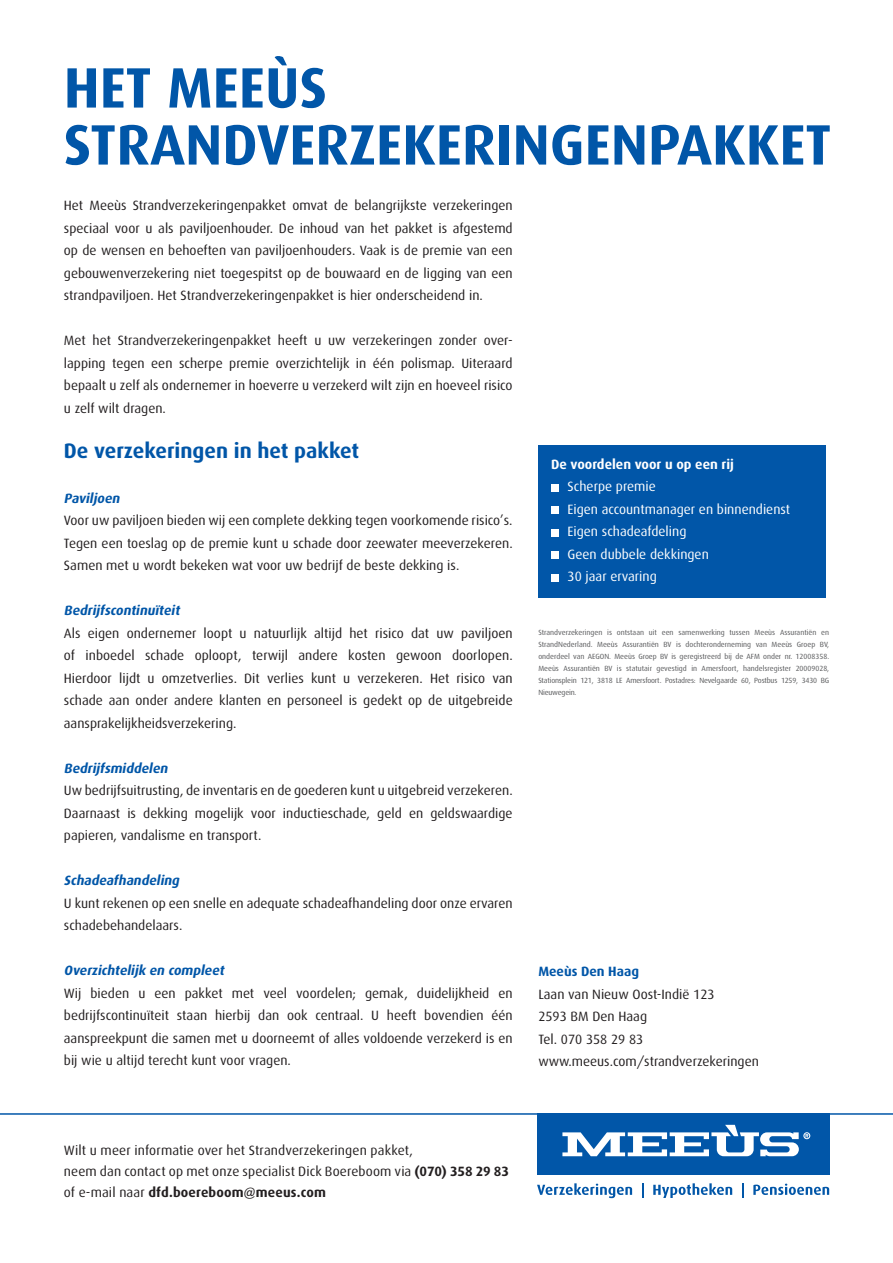
<style>
.page{position:relative;width:893px;height:1263px;background:#fff}
.page>*{position:absolute;margin:0;border:0;box-sizing:border-box;transform-origin:0 0}
.t1{font:700 57px "Dax";color:#0156a8}
.tussenkop_1{font:700 21px "Dax";color:#0156a8}
.t2{font:13.5px/22.5px "Dax";color:#231f20;text-align:justify}
.t3{font:13.5px "Dax";color:#fff}
.tussenkop_2{font:italic 700 13.5px "Dax";color:#0156a8}
.tussenkop_2-2{font:700 13.5px "Dax";color:#fff}
.t4{font:700 13.5px "Dax";color:#0156a8}
.t5{font:7.5px/12px "Dax";letter-spacing:-.02em;color:#57585a;text-align:justify}
.s1{font-weight:700}
</style>
<div class="page">
<hr style="left:0;top:1113px;width:893px;height:2px;background:#0156a8">
<div style="left:538px;top:446px;width:287px;height:152px;background:#0156a8"></div>
<div style="left:551px;top:484px;width:7px;height:7px;background:#fff"></div>
<div style="left:551px;top:506px;width:7px;height:8px;background:#fff"></div>
<div style="left:551px;top:529px;width:7px;height:7px;background:#fff"></div>
<div style="left:551px;top:551px;width:7px;height:8px;background:#fff"></div>
<div style="left:551px;top:574px;width:7px;height:7px;background:#fff"></div>
<div style="left:537px;top:1114px;width:292px;height:61px;background:#0156a8"></div>
<svg style="left:562px;top:1125px;width:248px;height:31px"></svg>
<svg style="left:537px;top:1183px;width:95px;height:15px"></svg>
<svg style="left:642px;top:1183px;width:2px;height:15px"></svg>
<svg style="left:653px;top:1183px;width:79px;height:15px"></svg>
<svg style="left:742px;top:1183px;width:2px;height:15px"></svg>
<svg style="left:753px;top:1183px;width:76px;height:12px"></svg>
<p class="t1" style="left:64px;top:55px;width:265px">HET MEEÙS</p>
<p class="t1" style="left:64px;top:112px;width:769px">STRANDVERZEKERINGENPAKKET</p>
<p class="t2" style="left:64px;top:194px;width:450px">Het Meeùs Strandverzekeringenpakket omvat de belangrijkste verzekeringen speciaal voor u als paviljoenhouder. De inhoud van het pakket is afgestemd op de wensen en behoeften van paviljoenhouders. Vaak is de premie van een gebouwenverzekering niet toegespitst op de bouwaard en de ligging van een strandpaviljoen. Het Strandverzekeringenpakket is hier onderscheidend in.</p>
<p class="t2" style="left:64px;top:329px;width:450px">Met het Strandverzekeringenpakket heeft u uw verzekeringen zonder over&shy;lapping tegen een scherpe premie overzichtelijk in één polismap. Uiteraard bepaalt u zelf als ondernemer in hoeverre u verzekerd wilt zijn en hoeveel risico u zelf wilt dragen.</p>
<p class="tussenkop_1" style="left:64px;top:439px;width:297px">De verzekeringen in het pakket</p>
<p class="tussenkop_2" style="left:64px;top:490px;width:60px">Paviljoen</p>
<p class="t2" style="left:64px;top:509px;width:450px">Voor uw paviljoen bieden wij een complete dekking tegen voorkomende risico’s.<br>Tegen een toeslag op de premie kunt u schade door zeewater meeverzekeren.<br>Samen met u wordt bekeken wat voor uw bedrijf de beste dekking is.</p>
<p class="tussenkop_2" style="left:64px;top:603px;width:120px">Bedrijfscontinuïteit</p>
<p class="t2" style="left:64px;top:622px;width:450px">Als eigen ondernemer loopt u natuurlijk altijd het risico dat uw paviljoen of inboedel schade oploopt, terwijl andere kosten gewoon doorlopen.<br>Hierdoor lijdt u omzetverlies. Dit verlies kunt u verzekeren. Het risico van schade aan onder andere klanten en personeel is gedekt op de uitgebreide aansprakelijkheidsverzekering.</p>
<p class="tussenkop_2" style="left:64px;top:760px;width:108px">Bedrijfsmiddelen</p>
<p class="t2" style="left:64px;top:779px;width:450px">Uw bedrijfsuitrusting, de inventaris en de goederen kunt u uitgebreid verzekeren.<br>Daarnaast is dekking mogelijk voor inductieschade, geld en geldswaardige papieren, vandalisme en transport.</p>
<p class="tussenkop_2" style="left:64px;top:873px;width:120px">Schadeafhandeling</p>
<p class="t2" style="left:64px;top:892px;width:450px">U kunt rekenen op een snelle en adequate schadeafhandeling door onze ervaren schadebehandelaars.</p>
<p class="tussenkop_2" style="left:64px;top:963px;width:164px">Overzichtelijk en compleet</p>
<p class="t2" style="left:64px;top:982px;width:450px">Wij bieden u een pakket met veel voordelen; gemak, duidelijkheid en bedrijfscontinuïteit staan hierbij dan ook centraal. U heeft bovendien één aanspreekpunt die samen met u doorneemt of alles voldoende verzekerd is en bij wie u altijd terecht kunt voor vragen.</p>
<p class="tussenkop_2-2" style="left:551px;top:457px;width:184px">De voordelen voor u op een rij</p>
<p class="t3" style="left:568px;top:479px;width:90px">Scherpe premie</p>
<p class="t3" style="left:568px;top:502px;width:224px">Eigen accountmanager en binnendienst</p>
<p class="t3" style="left:568px;top:524px;width:120px">Eigen schadeafdeling</p>
<p class="t3" style="left:568px;top:547px;width:143px">Geen dubbele dekkingen</p>
<p class="t3" style="left:568px;top:569px;width:91px">30 jaar ervaring</p>
<p class="t5" style="left:538px;top:626px;width:292px">Strandverzekeringen is ontstaan uit een samenwerking tussen Meeùs Assurantiën en StrandNederland. Meeùs Assurantiën BV is dochteronderneming van Meeùs Groep BV, onderdeel van AEGON. Meeùs Groep BV is geregistreerd bij de AFM onder nr. 12008358.<br>Meeùs Assurantiën BV is statutair gevestigd in Amersfoort, handelsregister 20009028, Stationsplein 121, 3818 LE Amersfoort. Postadres: Nevelgaarde 60, Postbus 1259, 3430 BG Nieuwegein.</p>
<p class="t4" style="left:538px;top:964px;width:102px">Meeùs Den Haag</p>
<p class="t2" style="left:538px;top:983px;width:178px">Laan van Nieuw Oost-Indië 123</p>
<p class="t2" style="left:538px;top:1005px;width:110px">2593 BM Den Haag</p>
<p class="t2" style="left:538px;top:1028px;width:107px">Tel. 070 358 29 83</p>
<p class="t2" style="left:538px;top:1050px;width:222px">www.meeus.com/strandverzekeringen</p>
<p class="t2" style="left:64px;top:1139px;width:351px">Wilt u meer informatie over het Strandverzekeringen pakket,</p>
<p class="t2" style="left:64px;top:1160px;width:447px;line-height:21px">neem dan contact op met onze specialist Dick Boereboom via <span class="s1">(070) 358 29 83 </span>of e-mail naar <span class="s1">dfd.boereboom@meeus.com</span></p>
</div>
